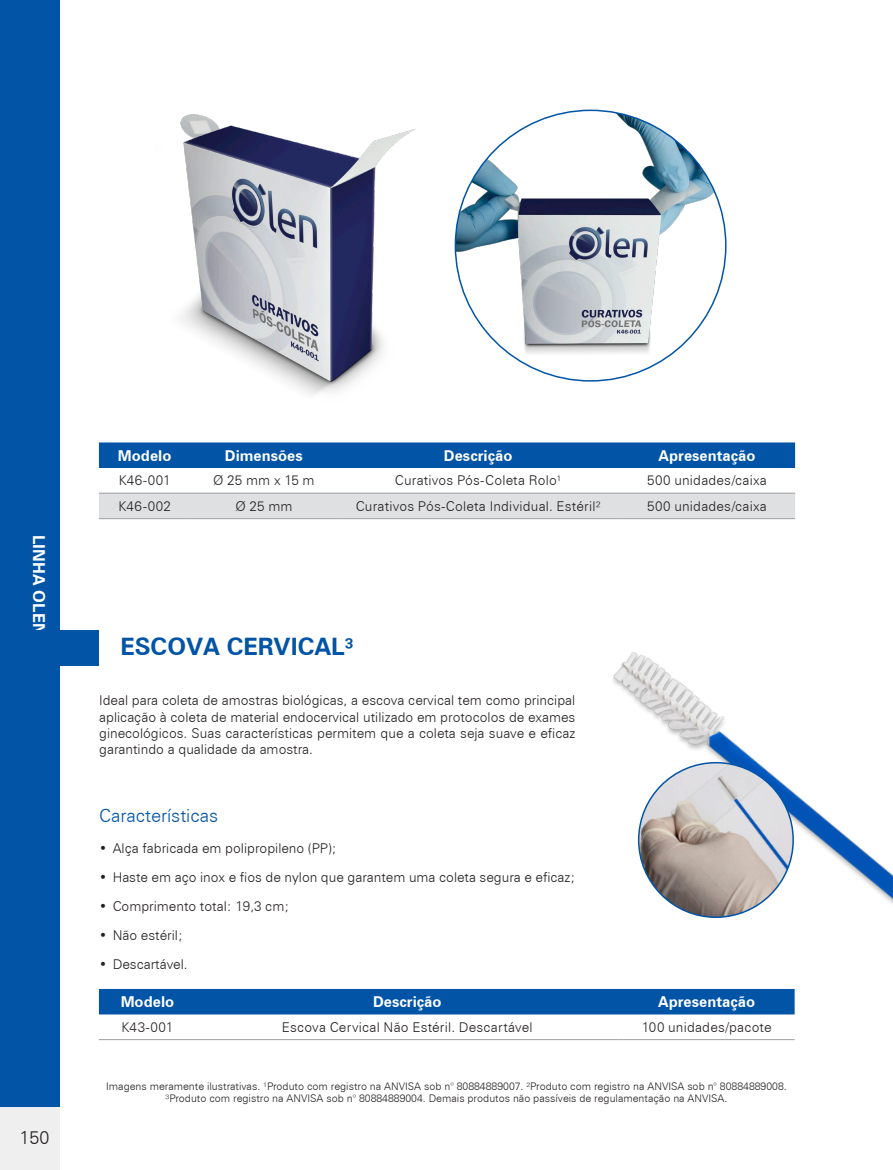
<style>
.page{position:relative;width:893px;height:1170px;background:#fff}
.page>*{position:absolute;margin:0;border:0;box-sizing:border-box;transform-origin:0 0}
.Título{font:700 24px "Zurich BT";color:#0154a6}
.Subtitulo_invisivel{font:300 18px "Zurich BT";color:#0154a6}
.t1{font:300 18px "Zurich BT";color:#231f20}
.t2{font:700 16.5px "Zurich BT";letter-spacing:.01em;color:#fff}
.tabela_titulo{font:700 15px "Zurich BT";color:#fff}
.Texto_corrido{font:300 13.5px/16.2px "Zurich BT";color:#231f20;text-align:justify}
.texto_tabela{font:300 13.5px "Zurich BT";letter-spacing:.015em;color:#231f20}
.Legenda{font:300 10.5px/12.6px "Zurich BT";color:#231f20;text-align:center}
</style>
<div class="page">
<div style="left:0;top:1091px;width:60px;height:78px;background:#efeff0"></div>
<div style="left:0;top:0;width:60px;height:1107px;background:#0154a6"></div>
<div style="left:99px;top:988px;width:696px;height:26px;background:#0154a6"></div>
<hr style="left:99px;top:1039px;width:97px;height:1px;background:#9d9fa2">
<hr style="left:196px;top:1039px;width:423px;height:1px;background:#9d9fa2">
<hr style="left:619px;top:1039px;width:176px;height:1px;background:#9d9fa2">
<div style="left:99px;top:442px;width:696px;height:26px;background:#0154a6"></div>
<div style="left:99px;top:493px;width:311px;height:25px;background:#dfe0e2"></div>
<hr style="left:99px;top:492px;width:91px;height:1px;background:#9d9fa2">
<hr style="left:190px;top:492px;width:147px;height:1px;background:#9d9fa2">
<hr style="left:337px;top:492px;width:282px;height:1px;background:#9d9fa2">
<hr style="left:99px;top:518px;width:91px;height:1px;background:#9d9fa2">
<hr style="left:190px;top:518px;width:147px;height:1px;background:#9d9fa2">
<hr style="left:337px;top:518px;width:282px;height:1px;background:#9d9fa2">
<img style="left:410px;top:453px;width:483px;height:545px">
<img style="left:639px;top:762px;width:154px;height:155px;border-radius:77px">
<div style="left:0;top:630px;width:99px;height:35px;background:#0154a6"></div>
<img style="left:455px;top:110px;width:271px;height:260px">
<img style="left:180px;top:114px;width:236px;height:281px">
<p class="t2" style="left:49px;top:534px;width:102px;rotate:90deg">LINHA OLEN</p>
<h2 class="t1" style="left:20px;top:1126px;width:31px">150</h2>
<p class="tabela_titulo" style="left:118px;top:446px;width:55px">Modelo</p>
<p class="tabela_titulo" style="left:225px;top:446px;width:79px">Dimensões</p>
<p class="tabela_titulo" style="left:444px;top:446px;width:70px">Descrição</p>
<p class="tabela_titulo" style="left:659px;top:446px;width:98px">Apresentação</p>
<p class="texto_tabela" style="left:119px;top:472px;width:54px">K46-001</p>
<p class="texto_tabela" style="left:213px;top:472px;width:103px">Ø 25 mm x 15 m</p>
<p class="texto_tabela" style="left:395px;top:472px;width:168px">Curativos Pós-Coleta Rolo¹</p>
<p class="texto_tabela" style="left:647px;top:472px;width:121px">500 unidades/caixa</p>
<p class="texto_tabela" style="left:118px;top:497px;width:54px">K46-002</p>
<p class="texto_tabela" style="left:235px;top:497px;width:59px">Ø 25 mm</p>
<p class="texto_tabela" style="left:356px;top:497px;width:246px">Curativos Pós-Coleta Individual. Estéril²</p>
<p class="texto_tabela" style="left:647px;top:497px;width:121px">500 unidades/caixa</p>
<p class="Título" style="left:120px;top:632px;width:235px">ESCOVA CERVICAL³</p>
<p class="Texto_corrido" style="left:99px;top:692px;width:478px">Ideal para coleta de amostras biológicas, a escova cervical tem como principal aplicação à coleta de material endocervical utilizado em protocolos de exames ginecológicos. Suas características permitem que a coleta seja suave e eficaz garantindo a qualidade da amostra.</p>
<p class="Subtitulo_invisivel" style="left:99px;top:804px;width:121px">Características</p>
<p class="Texto_corrido" style="left:99px;top:840px;width:239px">• Alça fabricada em polipropileno (PP);</p>
<p class="Texto_corrido" style="left:99px;top:868px;width:478px">• Haste em aço inox e fios de nylon que garantem uma coleta segura e eficaz;</p>
<p class="Texto_corrido" style="left:99px;top:897px;width:191px">• Comprimento total: 19,3 cm;</p>
<p class="Texto_corrido" style="left:99px;top:926px;width:85px">• Não estéril;</p>
<p class="Texto_corrido" style="left:99px;top:955px;width:90px">• Descartável.</p>
<p class="tabela_titulo" style="left:121px;top:992px;width:55px">Modelo</p>
<p class="tabela_titulo" style="left:373px;top:992px;width:70px">Descrição</p>
<p class="tabela_titulo" style="left:658px;top:992px;width:98px">Apresentação</p>
<p class="texto_tabela" style="left:121px;top:1018px;width:53px">K43-001</p>
<p class="texto_tabela" style="left:282px;top:1018px;width:252px">Escova Cervical Não Estéril. Descartável</p>
<p class="texto_tabela" style="left:642px;top:1018px;width:131px">100 unidades/pacote</p>
<p class="Legenda" style="left:106px;top:1079px;width:682px">Imagens meramente ilustrativas. ¹Produto com registro na ANVISA sob n° 80884889007. ²Produto com registro na ANVISA sob n° 80884889008.<br>³Produto com registro na ANVISA sob n° 80884889004. Demais produtos não passíveis de regulamentação na ANVISA.</p>
<p class="Legenda" style="left:238px;top:1084px;width:418px">Imagens meramente ilustrativas. Produtos não passíveis de regulamentação na ANVISA.</p>
</div>
